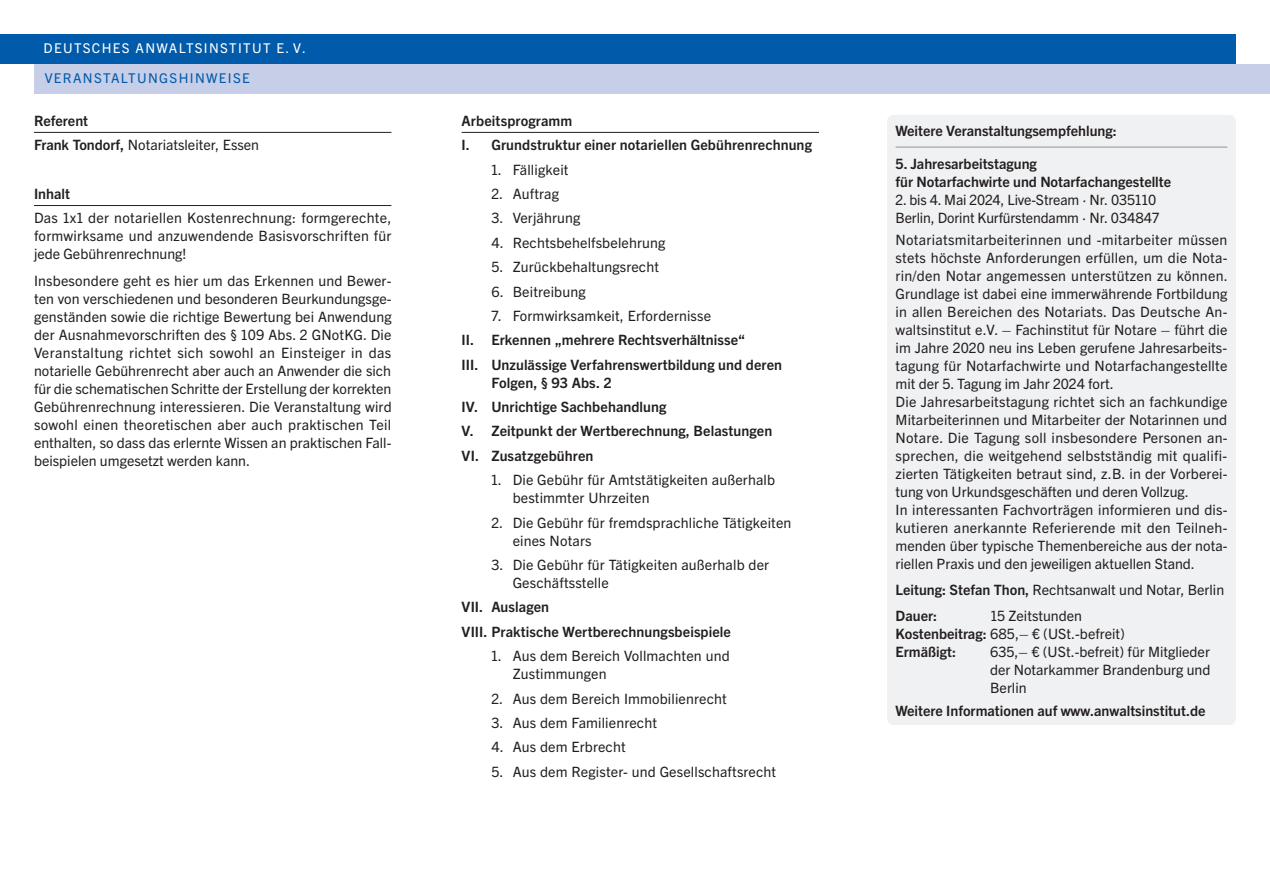
<style>
.page{position:relative;width:1270px;height:893px;background:#fff}
.page>*{position:absolute;margin:0;border:0;box-sizing:border-box;transform-origin:0 0}
.t1{font:14.25px/18px "Trade Gothic Next LT Pro";letter-spacing:.01em;color:#231f20}
.t2{font:700 14.25px/24.5px "Trade Gothic Next LT Pro";letter-spacing:.005em;color:#231f20}
.t3{font:14.25px/18px "Trade Gothic Next LT Pro";letter-spacing:-.01em;color:#231f20}
.t4{font:13.5px "Trade Gothic Next LT Pro";letter-spacing:.1em;color:#fff}
.t5{font:13.5px "Trade Gothic Next LT Pro";letter-spacing:.1em;color:#015aaa}
.s1{font-weight:400}
.s2{font-weight:700}
</style>
<div class="page">
<div style="left:34px;top:64px;width:1235px;height:30px;background:#c7cee8"></div>
<div style="left:0;top:34px;width:1235px;height:30px;background:#015aaa"></div>
<hr style="left:34px;top:132px;width:357px;height:1px;background:#231f20">
<hr style="left:34px;top:205px;width:357px;height:1px;background:#231f20">
<hr style="left:461px;top:132px;width:358px;height:1px;background:#231f20">
<div style="left:887px;top:115px;width:348px;height:610px;background:#f0f1f2;border-radius:6px"></div>
<hr style="left:895px;top:147px;width:332px;height:1px;background:#939598">
<p class="t4" style="left:44px;top:39px;width:264px">DEUTSCHES ANWALTSINSTITUT E. V.</p>
<p class="t5" style="left:45px;top:69px;width:207px">VERANSTALTUNGSHINWEISE</p>
<p class="t2" style="left:34px;top:107px;width:226px">Referent<br>Frank Tondorf, <span class="s1">Notariatsleiter, Essen</span></p>
<p class="t2" style="left:34px;top:181px;width:37px">Inhalt</p>
<p class="t1" style="left:34px;top:208px;width:359px;text-align:justify">Das 1x1 der notariellen Kostenrechnung: formgerechte, formwirksame und anzuwendende Basisvorschriften für jede Gebührenrechnung!</p>
<p class="t1" style="left:34px;top:271px;width:359px;text-align:justify">Insbesondere geht es hier um das Erkennen und Bewer&shy;ten von verschiedenen und besonderen Beurkundungsge&shy;genständen sowie die richtige Bewertung bei Anwendung der Ausnahmevorschriften des § 109 Abs. 2 GNotKG. Die Veranstaltung richtet sich sowohl an Einsteiger in das notarielle Gebührenrecht aber auch an Anwender die sich für die schematischen Schritte der Erstellung der korrekten Gebührenrechnung interessieren. Die Veranstaltung wird sowohl einen theoretischen aber auch praktischen Teil enthalten, so dass das erlernte Wissen an praktischen Fall&shy;beispielen umgesetzt werden kann.</p>
<p class="t2" style="left:461px;top:107px;width:352px">Arbeitsprogramm<br>I. Grundstruktur einer notariellen Gebührenrechnung</p>
<p class="t1" style="left:491px;top:159px;width:79px">1. Fälligkeit</p>
<p class="t1" style="left:491px;top:184px;width:69px">2. Auftrag</p>
<p class="t1" style="left:491px;top:208px;width:90px">3. Verjährung</p>
<p class="t1" style="left:491px;top:233px;width:175px">4. Rechtsbehelfsbelehrung</p>
<p class="t1" style="left:491px;top:257px;width:169px">5. Zurückbehaltungsrecht</p>
<p class="t1" style="left:491px;top:281px;width:96px">6. Beitreibung</p>
<p class="t1" style="left:491px;top:306px;width:221px">7. Formwirksamkeit, Erfordernisse</p>
<p class="t2" style="left:461px;top:327px;width:322px">II. Erkennen „mehrere Rechtsverhältnisse“<br>III. Unzulässige Verfahrenswertbildung und deren</p>
<p class="t2" style="left:461px;top:369px;width:312px;text-indent:30px">Folgen, § 93 Abs. 2<br>IV. Unrichtige Sachbehandlung<br>V. Zeitpunkt der Wertberechnung, Belastungen<br>VI. Zusatzgebühren</p>
<p class="t1" style="left:512px;top:470px;width:264px;text-indent:-21px">1. Die Gebühr für Amtstätigkeiten außerhalb bestimmter Uhrzeiten</p>
<p class="t1" style="left:512px;top:512px;width:280px;text-indent:-21px">2. Die Gebühr für fremdsprachliche Tätigkeiten eines Notars</p>
<p class="t1" style="left:512px;top:555px;width:258px;text-indent:-21px">3. Die Gebühr für Tätigkeiten außerhalb der<br>Geschäftsstelle</p>
<p class="t2" style="left:461px;top:594px;width:271px">VII. Auslagen<br>VIII. Praktische Wertberechnungsbeispiele</p>
<p class="t1" style="left:512px;top:646px;width:218px;text-indent:-21px">1. Aus dem Bereich Vollmachten und<br>Zustimmungen</p>
<p class="t1" style="left:491px;top:688px;width:237px">2. Aus dem Bereich Immobilienrecht</p>
<p class="t1" style="left:491px;top:713px;width:167px">3. Aus dem Familienrecht</p>
<p class="t1" style="left:491px;top:737px;width:136px">4. Aus dem Erbrecht</p>
<p class="t1" style="left:491px;top:761px;width:286px">5. Aus dem Register- und Gesellschaftsrecht</p>
<p class="t2" style="left:895px;top:117px;width:223px">Weitere Veranstaltungsempfehlung:</p>
<p class="t2" style="left:895px;top:154px;width:277px;line-height:18px">5. Jahresarbeitstagung<br>für Notarfachwirte und Notarfachangestellte</p>
<p class="t3" style="left:895px;top:190px;width:265px">2. bis 4. Mai 2024, Live-Stream · Nr. 035110<br>Berlin, Dorint Kurfürstendamm · Nr. 034847</p>
<p class="t1" style="left:895px;top:230px;width:334px">Notariatsmitarbeiterinnen und -mitarbeiter müssen stets höchste Anforderungen erfüllen, um die Nota&shy;rin/den Notar angemessen unterstützen zu können.<br>Grundlage ist dabei eine immerwährende Fortbildung in allen Bereichen des Notariats. Das Deutsche An&shy;waltsinstitut e.V. – Fachinstitut für Notare – führt die im Jahre 2020 neu ins Leben gerufene Jahresarbeits&shy;tagung für Notarfachwirte und Notarfachangestellte mit der 5. Tagung im Jahr 2024 fort.<br>Die Jahresarbeitstagung richtet sich an fachkundige Mitarbeiterinnen und Mitarbeiter der Notarinnen und Notare. Die Tagung soll insbesondere Personen an&shy;sprechen, die weitgehend selbstständig mit qualifi&shy;zierten Tätigkeiten betraut sind, z.B. in der Vorberei&shy;tung von Urkundsgeschäften und deren Vollzug.<br>In interessanten Fachvorträgen informieren und dis&shy;kutieren anerkannte Referierende mit den Teilneh&shy;menden über typische Themenbereiche aus der nota&shy;riellen Praxis und den jeweiligen aktuellen Stand.</p>
<p class="t1" style="left:895px;top:576px;width:330px;line-height:25.8px"><span class="s2">Leitung: Stefan Thon,</span> Rechtsanwalt und Notar, Berlin<br><span class="s2">Dauer:</span></p>
<p class="t1" style="left:895px;top:606px;width:231px;text-indent:95px">15 Zeitstunden<br><span class="s2">Kostenbeitrag:</span> 685,– € (USt.-befreit)<br><span class="s2">Ermäßigt:</span></p>
<p class="t1" style="left:990px;top:642px;width:222px;text-align:justify">635,– € (USt.-befreit) für Mitglieder der Notarkammer Brandenburg und Berlin</p>
<p class="t2" style="left:895px;top:697px;width:311px">Weitere Informationen auf www.anwaltsinstitut.de</p>
</div>
